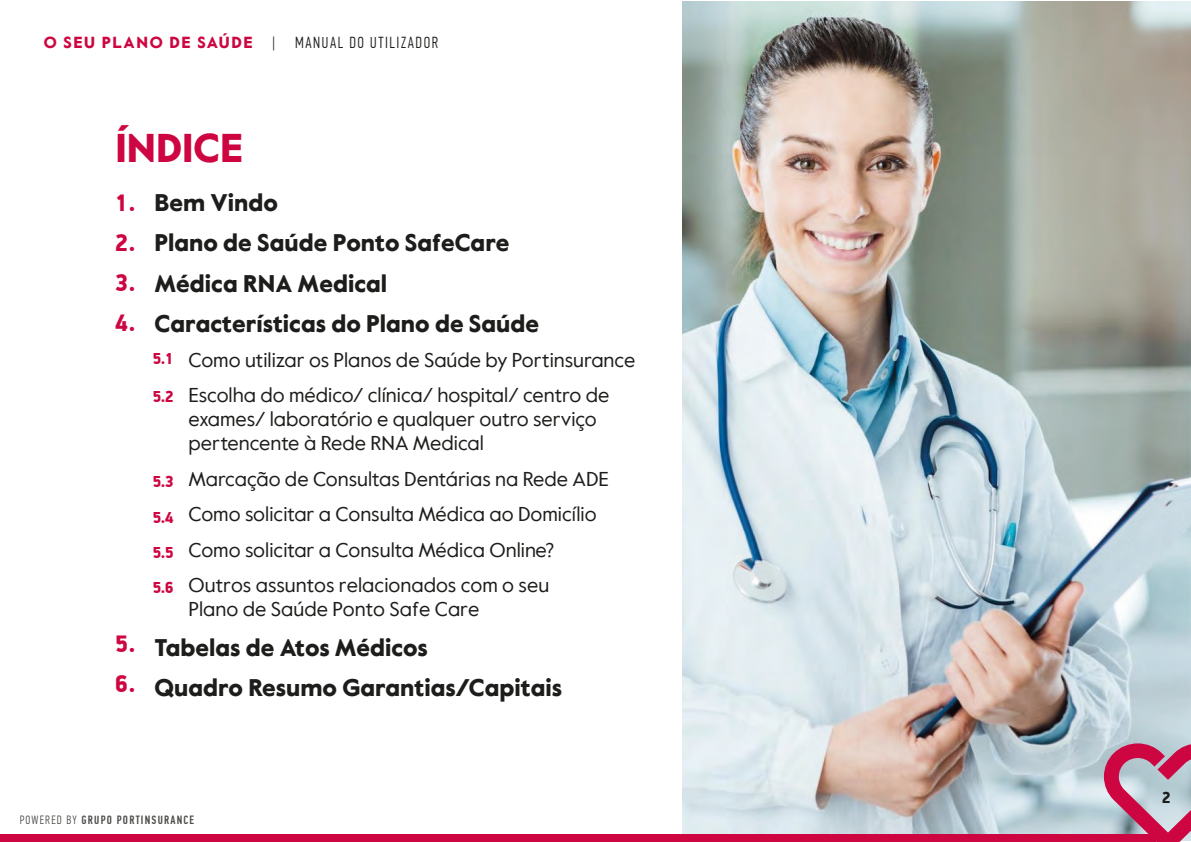
<style>
.page{position:relative;width:1191px;height:842px;background:#fff}
.page>*{position:absolute;margin:0;border:0;box-sizing:border-box;transform-origin:0 0}
.t1{font:900 40px "Value Sans Pro";color:#cd0641}
.t2{font:900 24px/40.2px "Value Sans Pro";color:#1d1d1b}
.t3{font:900 24px/40.2px "PF Din Display Pro";color:#cd0641;text-align:justify}
.t4{font:20px/35.4px "Value Sans Pro";color:#1d1d1b}
.t5{font:300 16px "PF Din Text Comp Pro";letter-spacing:.1em;color:#1d1d1b}
.t6{font:900 16px/34.6px "PF Din Display Pro";color:#cd0641}
.t7{font:900 16px "PF Din Display Pro";color:#1d1d1b}
.t8{font:500 12px "PF Din Text Comp Pro";letter-spacing:.1em;color:#1e1f1c}
.s1{font-family:"Value Sans Pro";font-weight:900;color:#cd0641}
.s2{font-weight:300}
</style>
<div class="page">
<img style="left:683px;top:1px;width:508px;height:833px">
<div style="left:0;top:834px;width:1156px;height:8px;background:#cd0641"></div>
<svg style="left:1104px;top:743px;width:87px;height:99px;background:#c17b98"></svg>
<p class="t5" style="left:44px;top:33px;width:396px"><span class="s1">O SEU PLANO DE SAÚDE</span> | MANUAL DO UTILIZADOR</p>
<h1 class="t1" style="left:115px;top:124px;width:129px">ÍNDICE</h1>
<p class="t3" style="left:115px;top:183px;width:22px">1.<br>2.<br>3.<br>4.</p>
<p class="t3" style="left:115px;top:625px;width:22px">5.<br>6.</p>
<p class="t2" style="left:154px;top:184px;width:386px">Bem Vindo<br>Plano de Saúde Ponto SafeCare<br>Médica RNA Medical<br>Características do Plano de Saúde</p>
<p class="t4" style="left:188px;top:343px;width:448px">Como utilizar os Planos de Saúde by Portinsurance<br>Escolha do médico/ clínica/ hospital/ centro de</p>
<p class="t4" style="left:188px;top:408px;width:410px;line-height:24px">exames/ laboratório e qualquer outro serviço pertencente à Rede RNA Medical</p>
<p class="t4" style="left:188px;top:462px;width:422px">Marcação de Consultas Dentárias na Rede ADE Como solicitar a Consulta Médica ao Domicílio Como solicitar a Consulta Médica Online?<br>Outros assuntos relacionados com o seu</p>
<p class="t4" style="left:188px;top:592px;width:292px">Plano de Saúde Ponto Safe Care</p>
<p class="t2" style="left:154px;top:629px;width:409px">Tabelas de Atos Médicos<br>Quadro Resumo Garantias/Capitais</p>
<p class="t6" style="left:153px;top:342px;width:23px">5.1</p>
<p class="t6" style="left:153px;top:380px;width:23px">5.2</p>
<p class="t6" style="left:153px;top:464px;width:23px">5.3</p>
<p class="t6" style="left:153px;top:500px;width:23px">5.4</p>
<p class="t6" style="left:153px;top:536px;width:23px">5.5<br>5.6</p>
<p class="t8" style="left:20px;top:813px;width:176px"><span class="s2">POWERED BY</span> GRUPO PORTINSURANCE</p>
<p class="t7" style="left:1161px;top:788px;width:10px">2</p>
</div>
